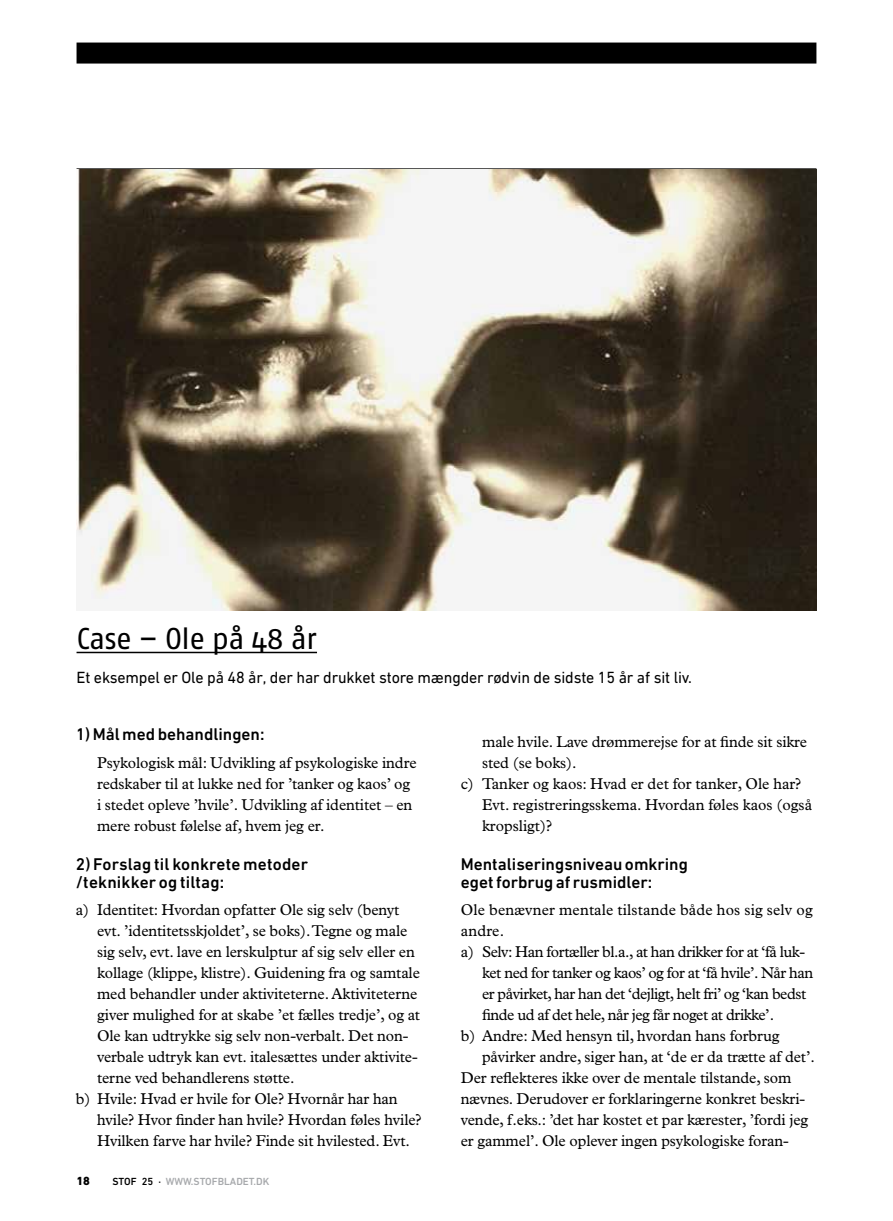
<style>
.page{position:relative;width:893px;height:1221px;background:#fff}
.page>*{position:absolute;margin:0;border:0;box-sizing:border-box;transform-origin:0 0}
.t1{font:30px "Fago No";letter-spacing:-.025em;color:#000}
.t2{font:500 17.25px/18px "DIN Next LT Pro";color:#000}
.t3{font:16.5px "DIN Next LT Pro";letter-spacing:-.01em;color:#000}
.t4{font:15.75px/21px "Plantin";letter-spacing:-.005em;color:#000}
.t5{font:15.75px "Plantin";letter-spacing:-.03em;color:#000}
.t6{font:800 12px "DIN Next LT Pro";color:#000}
.t7{font:500 10.5px "DIN Next LT Pro";color:#a7a9ac}
.s1{color:#000}
</style>
<div class="page">
<div style="left:77px;top:43px;width:739px;height:21px;background:#000"></div>
<hr style="left:77px;top:168px;width:739px;height:1px;background:#000">
<img style="left:77px;top:169px;width:740px;height:441px">
<hr style="left:77px;top:651px;width:240px;height:2px;background:#000">
<h1 class="t1" style="left:77px;top:622px;width:242px">Case – Ole på 48 år</h1>
<p class="t3" style="left:77px;top:668px;width:617px">Et eksempel er Ole på 48 år, der har drukket store mængder rødvin de sidste 15 år af sit liv.</p>
<p class="t2" style="left:76px;top:725px;width:190px">1) Mål med behandlingen:</p>
<p class="t4" style="left:97px;top:751px;width:321px">Psykologisk mål: Udvikling af psykologiske indre redskaber til at lukke ned for ’tanker og kaos’ og i stedet opleve ’hvile’. Udvikling af identitet – en mere robust følelse af, hvem jeg er.</p>
<p class="t2" style="left:76px;top:854px;width:234px">2) Forslag til konkrete metoder /teknikker og tiltag:</p>
<p class="t4" style="left:76px;top:898px;width:325px">a) Identitet: Hvordan opfatter Ole sig selv (benyt</p>
<p class="t4" style="left:97px;top:919px;width:312px">evt. ’identitetsskjoldet’, se boks). Tegne og male</p>
<p class="t4" style="left:97px;top:940px;width:319px">sig selv, evt. lave en lerskulptur af sig selv eller en</p>
<p class="t4" style="left:97px;top:961px;width:324px">kollage (klippe, klistre). Guidening fra og samtale</p>
<p class="t4" style="left:97px;top:982px;width:322px">med behandler under aktiviteterne. Aktiviteterne</p>
<p class="t4" style="left:97px;top:1003px;width:324px">giver mulighed for at skabe ’et fælles tredje’, og at</p>
<p class="t4" style="left:97px;top:1024px;width:313px">Ole kan udtrykke sig selv non-verbalt. Det non-</p>
<p class="t4" style="left:97px;top:1045px;width:322px">verbale udtryk kan evt. italesættes under aktivite-</p>
<p class="t4" style="left:97px;top:1066px;width:199px">terne ved behandlerens støtte.</p>
<p class="t4" style="left:76px;top:1087px;width:323px">b) Hvile: Hvad er hvile for Ole? Hvornår har han</p>
<p class="t4" style="left:97px;top:1108px;width:326px">hvile? Hvor finder han hvile? Hvordan føles hvile?</p>
<p class="t4" style="left:97px;top:1129px;width:315px">Hvilken farve har hvile? Finde sit hvilested. Evt.</p>
<p class="t6" style="left:77px;top:1173px;width:15px">18</p>
<p class="t7" style="left:112px;top:1175px;width:159px"><span class="s1">Stof 25 ·</span> www.stofbladet.dk</p>
<p class="t4" style="left:482px;top:730px;width:327px">male hvile. Lave drømmerejse for at finde sit sikre</p>
<p class="t4" style="left:482px;top:751px;width:96px">sted (se boks).</p>
<p class="t4" style="left:461px;top:772px;width:342px">c) Tanker og kaos: Hvad er det for tanker, Ole har?</p>
<p class="t4" style="left:482px;top:793px;width:331px">Evt. registreringsskema. Hvordan føles kaos (også</p>
<p class="t4" style="left:482px;top:814px;width:71px">kropsligt)?</p>
<p class="t2" style="left:461px;top:854px;width:229px">Mentaliseringsniveau omkring eget forbrug af rusmidler:</p>
<p class="t4" style="left:461px;top:898px;width:353px">Ole benævner mentale tilstande både hos sig selv og</p>
<p class="t4" style="left:461px;top:919px;width:45px">andre.</p>
<p class="t5" style="left:461px;top:942px;width:346px">a) Selv: Han fortæller bl.a., at han drikker for at ‘få luk-</p>
<p class="t5" style="left:482px;top:963px;width:333px">ket ned for tanker og kaos’ og for at ‘få hvile’. Når han</p>
<p class="t5" style="left:482px;top:984px;width:326px">er påvirket, har han det ‘dejligt, helt fri’ og ‘kan bedst</p>
<p class="t5" style="left:482px;top:1005px;width:294px">finde ud af det hele, når jeg får noget at drikke’.</p>
<p class="t4" style="left:461px;top:1024px;width:320px">b) Andre: Med hensyn til, hvordan hans forbrug</p>
<p class="t4" style="left:482px;top:1045px;width:334px">påvirker andre, siger han, at ‘de er da trætte af det’.</p>
<p class="t4" style="left:461px;top:1066px;width:332px">Der reflekteres ikke over de mentale tilstande, som</p>
<p class="t4" style="left:461px;top:1087px;width:346px">nævnes. Derudover er forklaringerne konkret beskri-</p>
<p class="t4" style="left:461px;top:1108px;width:349px">vende, f.eks.: ’det har kostet et par kærester, ’fordi jeg</p>
<p class="t4" style="left:461px;top:1129px;width:329px">er gammel’. Ole oplever ingen psykologiske foran-</p>
</div>
